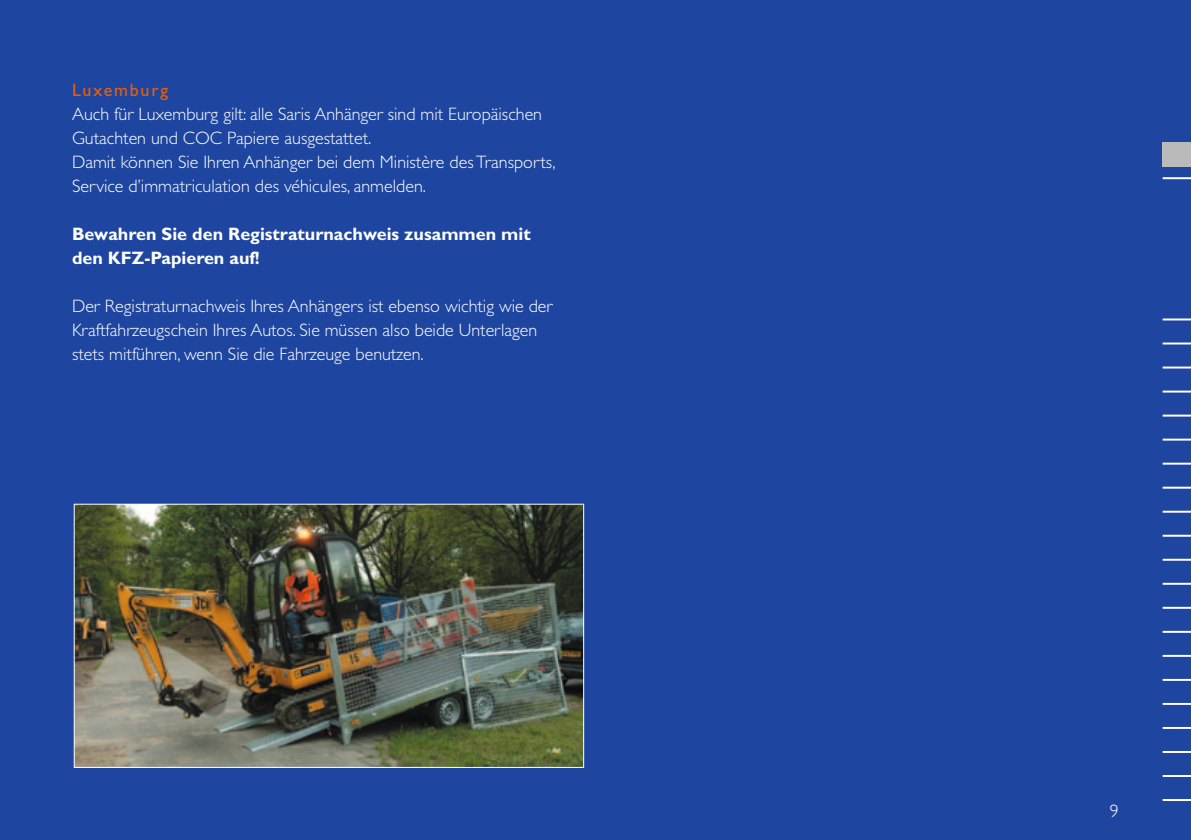
<style>
.page{position:relative;width:1191px;height:840px;background:#fff}
.page>*{position:absolute;margin:0;border:0;box-sizing:border-box;transform-origin:0 0}
.t1{font:300 18px/24px "Gill Sans Std";color:#fff}
.t2{font:700 18px/24px "Gill Sans Std";color:#fff}
.t3{font:18px "Gill Sans Std";letter-spacing:.1em;color:#ed5d05}
</style>
<div class="page">
<div style="left:0;top:0;width:1191px;height:839px;background:#1e46a1"></div>
<img style="left:76px;top:505px;width:506px;height:260px">
<div style="left:74px;top:503px;width:510px;height:264px;border:1px solid #fff"></div>
<div style="left:1162px;top:142px;width:29px;height:24px;background:#bababb"></div>
<svg style="left:1162px;top:178px;width:29px;height:1px"></svg>
<svg style="left:1162px;top:319px;width:29px;height:1px"></svg>
<svg style="left:1162px;top:343px;width:29px;height:1px"></svg>
<svg style="left:1162px;top:367px;width:29px;height:1px"></svg>
<svg style="left:1162px;top:391px;width:29px;height:1px"></svg>
<svg style="left:1162px;top:415px;width:29px;height:1px"></svg>
<svg style="left:1162px;top:439px;width:29px;height:1px"></svg>
<svg style="left:1162px;top:463px;width:29px;height:1px"></svg>
<svg style="left:1162px;top:487px;width:29px;height:1px"></svg>
<svg style="left:1162px;top:511px;width:29px;height:1px"></svg>
<svg style="left:1162px;top:535px;width:29px;height:1px"></svg>
<svg style="left:1162px;top:559px;width:29px;height:1px"></svg>
<svg style="left:1162px;top:583px;width:29px;height:1px"></svg>
<svg style="left:1162px;top:607px;width:29px;height:1px"></svg>
<svg style="left:1162px;top:631px;width:29px;height:1px"></svg>
<svg style="left:1162px;top:655px;width:29px;height:1px"></svg>
<svg style="left:1162px;top:679px;width:29px;height:1px"></svg>
<svg style="left:1162px;top:703px;width:29px;height:1px"></svg>
<svg style="left:1162px;top:727px;width:29px;height:1px"></svg>
<svg style="left:1162px;top:751px;width:29px;height:1px"></svg>
<svg style="left:1162px;top:775px;width:29px;height:1px"></svg>
<svg style="left:1162px;top:799px;width:29px;height:1px"></svg>
<p class="t3" style="left:72px;top:80px;width:97px">Luxemburg</p>
<p class="t1" style="left:72px;top:102px;width:485px">Auch für Luxemburg gilt: alle Saris Anhänger sind mit Europäischen Gutachten und COC Papiere ausgestattet.<br>Damit können Sie Ihren Anhänger bei dem Ministère desTransports, Service d’immatriculation des véhicules, anmelden.</p>
<p class="t2" style="left:72px;top:222px;width:460px">Bewahren Sie den Registraturnachweis zusammen mit den KFZ-Papieren auf!</p>
<p class="t1" style="left:72px;top:294px;width:482px">Der Registraturnachweis Ihres Anhängers ist ebenso wichtig wie der<br>Kraftfahrzeugschein Ihres Autos. Sie müssen also beide Unterlagen stets mitführen, wenn Sie die Fahrzeuge benutzen.</p>
<p class="t1" style="left:1109px;top:798px;width:10px">9</p>
</div>
